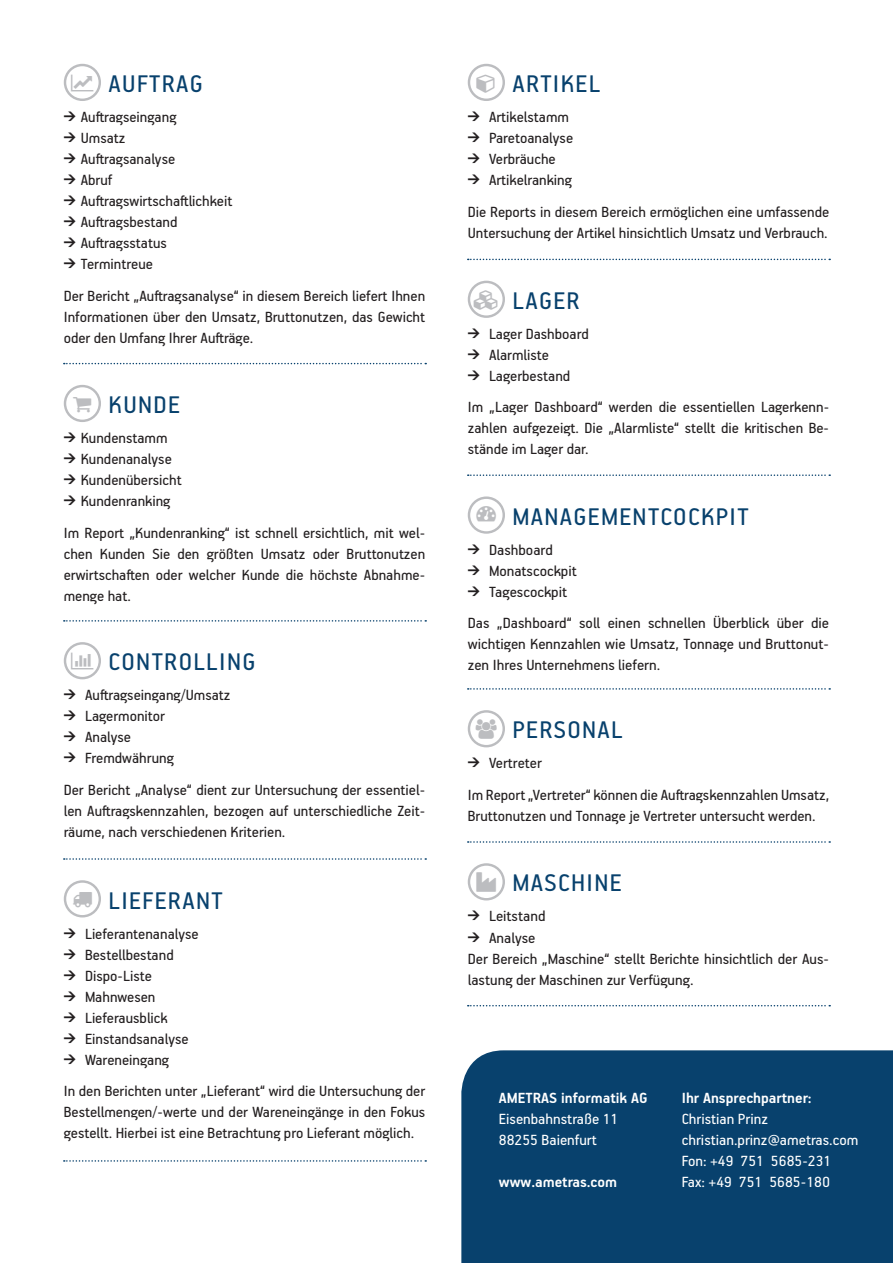
<style>
.page{position:relative;width:893px;height:1263px;background:#fff}
.page>*{position:absolute;margin:0;border:0;box-sizing:border-box;transform-origin:0 0}
.t1{font:27px "PF Handbook Pro";letter-spacing:.05em;color:#08416d}
.t2{font:16.5px/21px "PF Handbook Pro";color:#231f20}
.t3{font:16.5px/21px "PF Handbook Pro";color:#fff}
.t4{font:700 16.5px "PF Handbook Pro";color:#fff}
.s1{color:#bcbdc0}
</style>
<div class="page">
<div style="left:468px;top:710px;width:37px;height:37px;border:2px solid #bcbdc0;border-radius:50%"></div>
<div style="left:461px;top:1050px;width:432px;height:213px;background:#08416d"></div>
<div style="left:64px;top:385px;width:37px;height:37px;border:2px solid #bcbdc0;border-radius:50%"></div>
<div style="left:64px;top:880px;width:37px;height:37px;border:2px solid #bcbdc0;border-radius:50%"></div>
<div style="left:468px;top:64px;width:37px;height:37px;border:2px solid #bcbdc0;border-radius:50%"></div>
<div style="left:64px;top:642px;width:37px;height:37px;border:2px solid #bcbdc0;border-radius:50%"></div>
<div style="left:468px;top:281px;width:37px;height:37px;border:2px solid #bcbdc0;border-radius:50%"></div>
<div style="left:64px;top:64px;width:37px;height:37px;border:2px solid #bcbdc0;border-radius:50%"></div>
<div style="left:468px;top:496px;width:37px;height:38px;border:2px solid #bcbdc0;border-radius:50%"></div>
<div style="left:468px;top:863px;width:37px;height:37px;border:2px solid #bcbdc0;border-radius:50%"></div>
<svg style="left:64px;top:363px;width:362px;height:1px"></svg>
<svg style="left:64px;top:620px;width:362px;height:2px"></svg>
<svg style="left:64px;top:858px;width:362px;height:2px"></svg>
<svg style="left:64px;top:1160px;width:362px;height:2px"></svg>
<svg style="left:468px;top:259px;width:362px;height:1px"></svg>
<svg style="left:468px;top:474px;width:362px;height:2px"></svg>
<svg style="left:468px;top:688px;width:362px;height:2px"></svg>
<svg style="left:468px;top:841px;width:362px;height:2px"></svg>
<svg style="left:468px;top:1005px;width:362px;height:1px"></svg>
<h1 class="t1" style="left:109px;top:67px;width:96px">Au ftrag</h1>
<p class="t2" style="left:64px;top:106px;width:114px">➔ Auftragseingang</p>
<p class="t2" style="left:64px;top:127px;width:63px">➔ Umsatz</p>
<p class="t2" style="left:64px;top:148px;width:113px">➔ Auftragsanalyse</p>
<p class="t2" style="left:64px;top:169px;width:50px">➔ Abruf</p>
<p class="t2" style="left:64px;top:190px;width:170px">➔ Auftragswirtschaftlichkeit</p>
<p class="t2" style="left:64px;top:211px;width:115px">➔ Auftragsbestand</p>
<p class="t2" style="left:64px;top:232px;width:105px">➔ Auftragsstatus</p>
<p class="t2" style="left:64px;top:248px;width:363px;line-height:31.5px">➔ Termintreue<br>Der Bericht „Auftragsanalyse“ in diesem Bereich liefert Ihnen</p>
<p class="t2" style="left:64px;top:305px;width:363px">Informationen über den Umsatz, Bruttonutzen, das Gewicht oder den Umfang Ihrer Aufträge.</p>
<h1 class="t1" style="left:109px;top:388px;width:73px">Kunde</h1>
<p class="t2" style="left:64px;top:427px;width:105px">➔ Kundenstamm</p>
<p class="t2" style="left:64px;top:448px;width:110px">➔ Kundenanalyse</p>
<p class="t2" style="left:64px;top:469px;width:119px">➔ Kundenübersicht</p>
<p class="t2" style="left:64px;top:485px;width:363px;line-height:31.5px">➔ Kundenranking<br>Im Report „Kundenranking“ ist schnell ersichtlich, mit wel-</p>
<p class="t2" style="left:64px;top:542px;width:363px;text-align:justify">chen Kunden Sie den größten Umsatz oder Bruttonutzen erwirtschaften oder welcher Kunde die höchste Abnahme&shy;menge hat.</p>
<h1 class="t1" style="left:109px;top:646px;width:148px">Controlling</h1>
<p class="t2" style="left:64px;top:684px;width:168px">➔ Auftragseingang/Umsatz</p>
<p class="t2" style="left:64px;top:705px;width:103px">➔ Lagermonitor</p>
<p class="t2" style="left:64px;top:726px;width:69px">➔ Analyse</p>
<p class="t2" style="left:64px;top:742px;width:363px;line-height:31.5px">➔ Fremdwährung<br>Der Bericht „Analyse“ dient zur Untersuchung der essentiel-</p>
<p class="t2" style="left:64px;top:800px;width:363px">len Auftragskennzahlen, bezogen auf unterschiedliche Zeit&shy;räume, nach verschiedenen Kriterien.</p>
<h1 class="t1" style="left:109px;top:884px;width:113px">Li eferant</h1>
<p class="t2" style="left:64px;top:922px;width:136px">➔ Lieferantenanalyse</p>
<p class="t2" style="left:64px;top:943px;width:111px">➔ Bestellbestand</p>
<p class="t2" style="left:64px;top:964px;width:90px">➔ Dispo-Liste</p>
<p class="t2" style="left:64px;top:985px;width:93px">➔ Mahnwesen</p>
<p class="t2" style="left:64px;top:1006px;width:105px">➔ Lieferausblick</p>
<p class="t2" style="left:64px;top:1027px;width:126px">➔ Einstandsanalyse</p>
<p class="t2" style="left:64px;top:1043px;width:363px;line-height:31.5px">➔ Wareneingang<br>In den Berichten unter „Lieferant“ wird die Untersuchung der</p>
<p class="t2" style="left:64px;top:1101px;width:363px">Bestellmengen/-werte und der Wareneingänge in den Fokus gestellt. Hierbei ist eine Betrachtung pro Lieferant möglich.</p>
<h1 class="t1" style="left:513px;top:67px;width:89px">Artikel</h1>
<p class="t2" style="left:468px;top:106px;width:103px">➔ Artikelstamm</p>
<p class="t2" style="left:468px;top:127px;width:107px">➔ Paretoanalyse</p>
<p class="t2" style="left:468px;top:148px;width:90px">➔ Verbräuche</p>
<p class="t2" style="left:468px;top:164px;width:363px;line-height:31.5px">➔ Artikelranking<br>Die Reports in diesem Bereich ermöglichen eine umfassende</p>
<p class="t2" style="left:468px;top:221px;width:362px">Untersuchung der Artikel hinsichtlich Umsatz und Verbrauch.</p>
<h1 class="t1" style="left:513px;top:284px;width:69px">Lager</h1>
<p class="t2" style="left:468px;top:323px;width:123px">➔ Lager Dashboard</p>
<p class="t2" style="left:468px;top:344px;width:83px">➔ Alarmliste</p>
<p class="t2" style="left:468px;top:359px;width:363px;line-height:31.5px">➔ Lagerbestand<br>Im „Lager Dashboard“ werden die essentiellen Lagerkenn-</p>
<p class="t2" style="left:468px;top:417px;width:363px">zahlen aufgezeigt. Die „Alarmliste“ stellt die kritischen Be&shy;stände im Lager dar.</p>
<h1 class="t1" style="left:513px;top:500px;width:189px">Managementcockpit</h1>
<p class="t2" style="left:468px;top:539px;width:87px">➔ Dashboard</p>
<p class="t2" style="left:468px;top:560px;width:111px">➔ Monatscockpit</p>
<p class="t2" style="left:468px;top:575px;width:363px;line-height:31.5px">➔ Tagescockpit<br>Das „Dashboard“ soll einen schnellen Überblick über die</p>
<p class="t2" style="left:468px;top:633px;width:363px">wichtigen Kennzahlen wie Umsatz, Tonnage und Bruttonut&shy;zen Ihres Unternehmens liefern.</p>
<h1 class="t1" style="left:513px;top:714px;width:112px">Personal</h1>
<p class="t2" style="left:468px;top:747px;width:363px;line-height:31.5px">➔ Vertreter<br>Im Report „Vertreter“ können die Auftragskennzahlen Umsatz,</p>
<p class="t2" style="left:468px;top:805px;width:349px">Bruttonutzen und Tonnage je Vertreter untersucht werden.</p>
<h1 class="t1" style="left:477px;top:867px;width:146px"><span class="s1">◆</span> Maschi ne</h1>
<p class="t2" style="left:468px;top:905px;width:79px">➔ Leitstand</p>
<p class="t2" style="left:468px;top:926px;width:363px">➔ Analyse<br>Der Bereich „Maschine“ stellt Berichte hinsichtlich der Aus&shy;lastung der Maschinen zur Verfügung.</p>
<p class="t4" style="left:499px;top:1087px;width:150px">AMETRAS informatik AG</p>
<p class="t3" style="left:499px;top:1107px;width:121px">Eisenbahnstraße 11<br>88255 Baienfurt</p>
<p class="t4" style="left:499px;top:1171px;width:120px">www.ametras.com</p>
<p class="t4" style="left:682px;top:1087px;width:131px">Ihr Ansprechpartner:</p>
<p class="t3" style="left:682px;top:1107px;width:178px">Christian Prinz christian.prinz@ametras.com<br>Fon: +49 751 5685-231<br>Fax: +49 751 5685-180</p>
</div>
